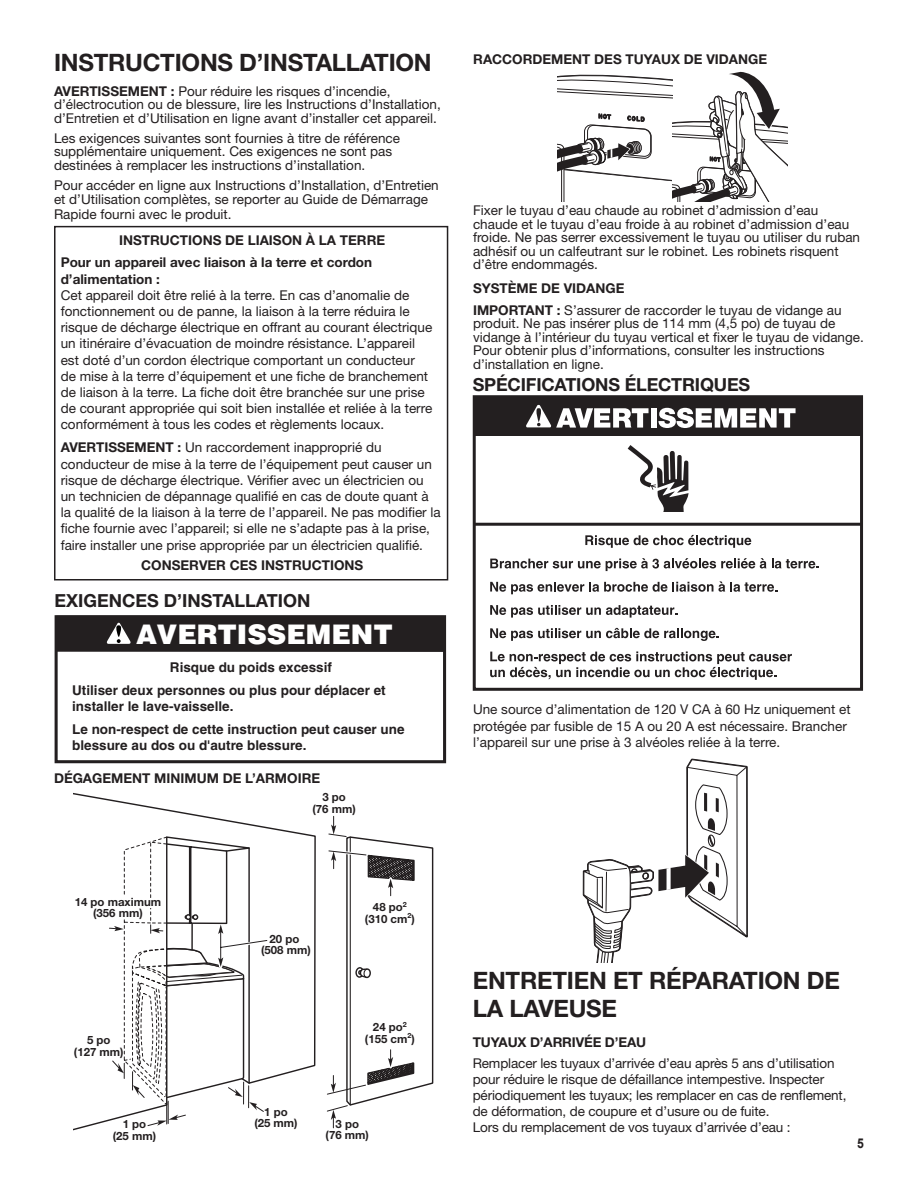
<style>
.page{position:relative;width:918px;height:1188px;background:#fff}
.page>*{position:absolute;margin:0;border:0;box-sizing:border-box;transform-origin:0 0}
.t1{font:900 27px "Helvetica";color:#fff}
.WHP_1_Heading_2_Box{font:700 24px/28.8px "Helvetica Neue LT Std";letter-spacing:-.01em;color:#231f20}
.WHP_1_Heading_2_Box-2{font:700 18px "Helvetica Neue LT Std";letter-spacing:-.01em;color:#231f20}
.Level_1_Heading{font:700 18px "Helvetica Neue LT Std";color:#231f20}
.WHP_1_Heading_2_Box-3{font:13.5px/16.2px "Helvetica Neue LT Std";color:#231f20}
.WHP_1_Heading_2_Box-4{font:700 13.5px/16.2px "Helvetica Neue LT Std";color:#231f20}
.t2{font:700 13.5px/23.2px "Helvetica";color:#231f20}
.t3{font:700 13.5px "Arial";color:#231f20;scale:.9 1}
.t4{font:700 11.4px/11.4px "Helvetica Neue LTW1 G";color:#231f20;text-align:center}
.s1{font-weight:700}
</style>
<div class="page">
<div style="left:54px;top:226px;width:394px;height:354px;border:2px solid #231f20"></div>
<svg style="left:558px;top:71px;width:230px;height:131px"></svg>
<svg style="left:73px;top:792px;width:243px;height:339px"></svg>
<svg style="left:327px;top:816px;width:106px;height:312px"></svg>
<svg style="left:109px;top:836px;width:164px;height:290px"></svg>
<div style="left:119px;top:896px;width:12px;height:23px;background:#fff"></div>
<div style="left:143px;top:898px;width:12px;height:9px;background:#fff"></div>
<div style="left:55px;top:615px;width:391px;height:148px;border:3px solid #231f20"></div>
<div style="left:56px;top:616px;width:388px;height:36px;background:#231f20"></div>
<svg style="left:106px;top:623px;width:25px;height:21px"></svg>
<hr style="left:474px;top:523px;width:388px;height:3px;background:#231f20">
<div style="left:474px;top:397px;width:388px;height:39px;background:#231f20"></div>
<svg style="left:526px;top:405px;width:123px;height:23px"></svg>
<div style="left:651px;top:408px;width:6px;height:20px;background:#fff"></div>
<svg style="left:658px;top:408px;width:138px;height:20px"></svg>
<div style="left:473px;top:395px;width:390px;height:296px;border:3px solid #231f20"></div>
<svg style="left:585px;top:535px;width:166px;height:13px"></svg>
<svg style="left:490px;top:558px;width:329px;height:13px"></svg>
<svg style="left:490px;top:582px;width:177px;height:12px"></svg>
<svg style="left:673px;top:581px;width:104px;height:11px"></svg>
<svg style="left:490px;top:605px;width:187px;height:13px"></svg>
<svg style="left:490px;top:628px;width:229px;height:13px"></svg>
<svg style="left:490px;top:651px;width:302px;height:29px"></svg>
<svg style="left:628px;top:445px;width:61px;height:67px"></svg>
<svg style="left:582px;top:758px;width:166px;height:204px"></svg>
<p class="WHP_1_Heading_2_Box" style="left:54px;top:48px;width:379px">INSTRUCTIONS D’INSTALLATION</p>
<p class="WHP_1_Heading_2_Box-3" style="left:54px;top:84px;width:388px;line-height:13.5px"><span class="s1">AVERTISSEMENT :</span> Pour réduire les risques d’incendie, d’électrocution ou de blessure, lire les Instructions d’Installation, d’Entretien et d’Utilisation en ligne avant d’installer cet appareil.</p>
<p class="WHP_1_Heading_2_Box-3" style="left:54px;top:131px;width:348px;line-height:13.5px">Les exigences suivantes sont fournies à titre de référence supplémentaire uniquement. Ces exigences ne sont pas destinées à remplacer les instructions d’installation.</p>
<p class="WHP_1_Heading_2_Box-3" style="left:54px;top:178px;width:386px;line-height:13.5px">Pour accéder en ligne aux Instructions d’Installation, d’Entretien et d’Utilisation complètes, se reporter au Guide de Démarrage</p>
<p class="WHP_1_Heading_2_Box-3" style="left:54px;top:205px;width:179px">Rapide fourni avec le produit.</p>
<p class="WHP_1_Heading_2_Box-4" style="left:119px;top:231px;width:267px">INSTRUCTIONS DE LIAISON À LA TERRE</p>
<p class="WHP_1_Heading_2_Box-4" style="left:61px;top:254px;width:313px">Pour un appareil avec liaison à la terre et cordon d’alimentation :</p>
<p class="WHP_1_Heading_2_Box-3" style="left:61px;top:287px;width:373px">Cet appareil doit être relié à la terre. En cas d’anomalie de fonctionnement ou de panne, la liaison à la terre réduira le risque de décharge électrique en offrant au courant électrique un itinéraire d’évacuation de moindre résistance. L’appareil est doté d’un cordon électrique comportant un conducteur de mise à la terre d’équipement et une fiche de branchement de liaison à la terre. La fiche doit être branchée sur une prise de courant appropriée qui soit bien installée et reliée à la terre conformément à tous les codes et règlements locaux.</p>
<p class="WHP_1_Heading_2_Box-3" style="left:61px;top:439px;width:382px"><span class="s1">AVERTISSEMENT :</span> Un raccordement inapproprié du conducteur de mise à la terre de l’équipement peut causer un risque de décharge électrique. Vérifier avec un électricien ou un technicien de dépannage qualifié en cas de doute quant à la qualité de la liaison à la terre de l’appareil. Ne pas modifier la fiche fournie avec l’appareil; si elle ne s’adapte pas à la prise, faire installer une prise appropriée par un électricien qualifié.</p>
<p class="WHP_1_Heading_2_Box-4" style="left:141px;top:557px;width:224px">CONSERVER CES INSTRUCTIONS</p>
<p class="Level_1_Heading" style="left:55px;top:590px;width:257px">EXIGENCES D’INSTALLATION</p>
<p class="t1" style="left:136px;top:616px;width:258px">AVERTISSEMENT</p>
<p class="t2" style="left:72px;top:655px;width:315px;text-indent:98px">Risque du poids excessif<br>Utiliser deux personnes ou plus pour déplacer et</p>
<p class="t2" style="left:72px;top:694px;width:334px">installer le lave-vaisselle.<br>Le non-respect de cette instruction peut causer une</p>
<p class="t2" style="left:72px;top:733px;width:236px">blessure au dos ou d'autre blessure.</p>
<p class="WHP_1_Heading_2_Box-4" style="left:54px;top:769px;width:268px">DÉGAGEMENT MINIMUM DE L’ARMOIRE</p>
<p class="t4" style="left:313px;top:791px;width:45px">3 po<br>(76 mm)</p>
<p class="WHP_1_Heading_2_Box-4" style="left:473px;top:50px;width:295px">RACCORDEMENT DES TUYAUX DE VIDANGE</p>
<p class="WHP_1_Heading_2_Box-3" style="left:473px;top:203px;width:389px;line-height:13.5px">Fixer le tuyau d’eau chaude au robinet d’admission d’eau chaude et le tuyau d’eau froide à au robinet d’admission d’eau froide. Ne pas serrer excessivement le tuyau ou utiliser du ruban adhésif ou un calfeutrant sur le robinet. Les robinets risquent d’être endommagés.</p>
<p class="WHP_1_Heading_2_Box-4" style="left:473px;top:280px;width:153px">SYSTÈME DE VIDANGE</p>
<p class="WHP_1_Heading_2_Box-3" style="left:473px;top:303px;width:392px;line-height:13.5px"><span class="s1">IMPORTANT :</span> S’assurer de raccorder le tuyau de vidange au produit. Ne pas insérer plus de 114 mm (4,5 po) de tuyau de vidange à l’intérieur du tuyau vertical et fixer le tuyau de vidange.<br>Pour obtenir plus d’informations, consulter les instructions d’installation en ligne.</p>
<p class="WHP_1_Heading_2_Box-2" style="left:473px;top:373px;width:279px">SPÉCIFICATIONS ÉLECTRIQUES</p>
<p class="WHP_1_Heading_2_Box-3" style="left:473px;top:701px;width:379px">Une source d’alimentation de 120 V CA à 60 Hz uniquement et protégée par fusible de 15 A ou 20 A est nécessaire. Brancher l’appareil sur une prise à 3 alvéoles reliée à la terre.</p>
<p class="t4" style="left:75px;top:896px;width:88px">14 po maximum (356 mm)</p>
<p class="t4" style="left:261px;top:933px;width:51px">20 po (508 mm)</p>
<p class="t4" style="left:365px;top:901px;width:51px">48 po<sup>2 </sup>(310 cm<sup>2</sup>)</p>
<p class="t4" style="left:74px;top:1035px;width:51px">5 po<br>(127 mm)</p>
<p class="t4" style="left:264px;top:1106px;width:25px">1 po</p>
<p class="t4" style="left:123px;top:1118px;width:25px">1 po</p>
<p class="t4" style="left:254px;top:1117px;width:45px">(25 mm)</p>
<p class="t4" style="left:113px;top:1130px;width:45px">(25 mm)</p>
<p class="t4" style="left:365px;top:1021px;width:51px">24 po<sup>2 </sup>(155 cm<sup>2</sup>)</p>
<p class="t4" style="left:326px;top:1118px;width:45px">3 po<br>(76 mm)</p>
<p class="WHP_1_Heading_2_Box" style="left:473px;top:965px;width:369px">ENTRETIEN ET RÉPARATION DE<br>LA LAVEUSE</p>
<p class="WHP_1_Heading_2_Box-4" style="left:473px;top:1034px;width:175px">TUYAUX D’ARRIVÉE D’EAU</p>
<p class="WHP_1_Heading_2_Box-3" style="left:473px;top:1054px;width:375px">Remplacer les tuyaux d’arrivée d’eau après 5 ans d’utilisation pour réduire le risque de défaillance intempestive. Inspecter périodiquement les tuyaux; les remplacer en cas de renflement, de déformation, de coupure et d’usure ou de fuite.<br>Lors du remplacement de vos tuyaux d’arrivée d’eau :</p>
<p class="t3" style="left:857px;top:1134px;width:9px">5</p>
</div>
